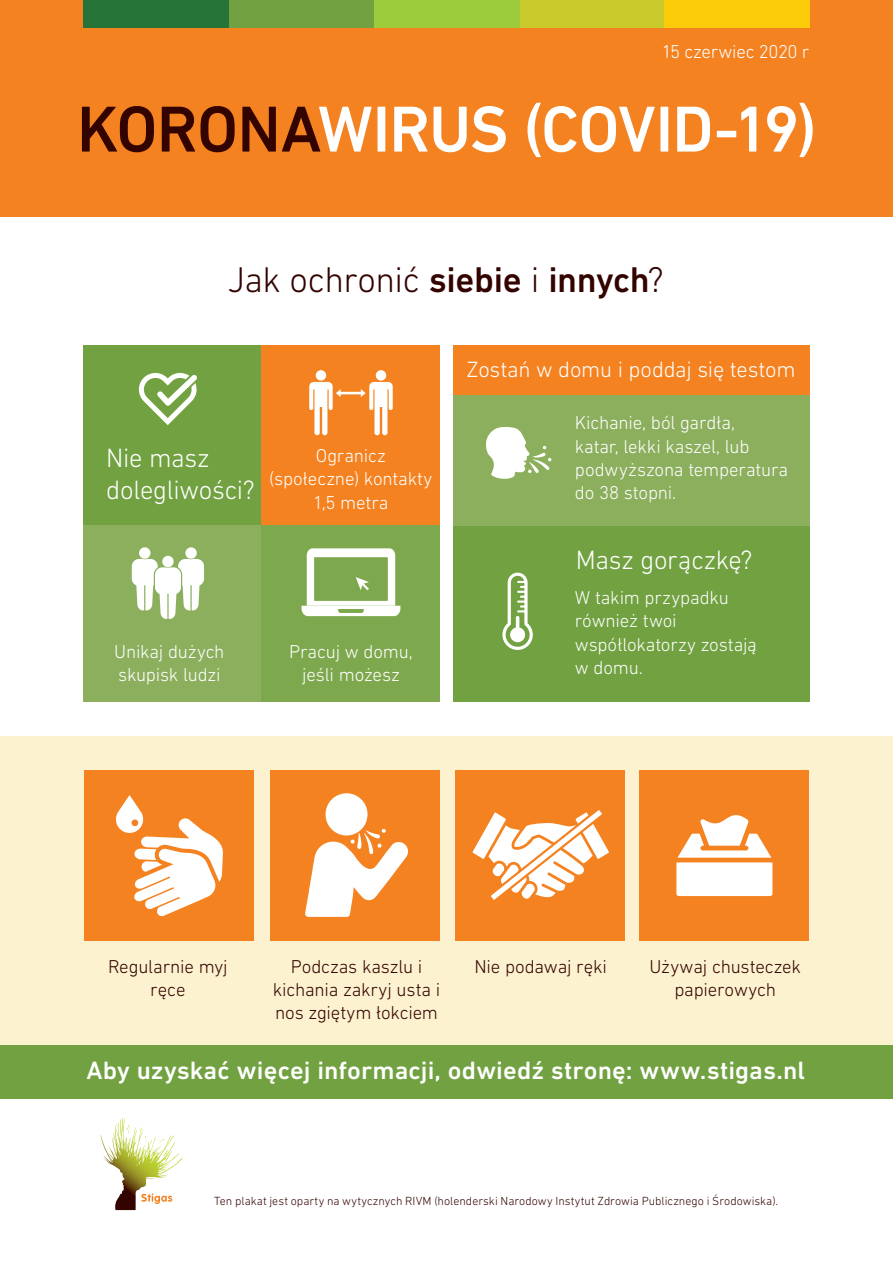
<style>
.page{position:relative;width:893px;height:1263px;background:#fff}
.page>*{position:absolute;margin:0;border:0;box-sizing:border-box;transform-origin:0 0}
.t1{font:500 66px "DIN Next LT Pro";letter-spacing:-.015em;color:#fff}
.t2{font:300 36.3px "DIN Next LT Pro";letter-spacing:-.02em;color:#330300}
.t3{font:300 27px/32.4px "DIN Next LT Pro";letter-spacing:-.01em;color:#fff}
.t4{font:500 25.5px "DIN Next LT Pro";letter-spacing:.005em;color:#fff}
.t5{font:300 22.5px "DIN Next LT Pro";letter-spacing:-.01em;color:#fff}
.t6{font:300 18.9px/23.1px "DIN Next LT Pro";letter-spacing:-.01em;color:#fff}
.t7{font:300 18.9px/23.1px "DIN Next LT Pro";letter-spacing:-.01em;color:#330300;text-align:center}
.t8{font:300 12px "DIN Next LT Pro";color:#330300}
.s1{color:#330300}
.s2{font-weight:500}
</style>
<div class="page">
<div style="left:0;top:0;width:893px;height:217px;background:#f58220"></div>
<svg style="left:100px;top:1118px;width:24px;height:61px"></svg>
<svg style="left:141px;top:1193px;width:31px;height:11px"></svg>
<div style="left:84px;top:345px;width:356px;height:357px;background:#71a141"></div>
<div style="left:84px;top:525px;width:178px;height:177px;background:#8caf5e"></div>
<div style="left:262px;top:525px;width:178px;height:177px;background:#7ea84d"></div>
<div style="left:0;top:736px;width:893px;height:309px;background:#fdf2cf"></div>
<div style="left:519px;top:0;width:145px;height:28px;background:#c9cb2d"></div>
<div style="left:664px;top:0;width:145px;height:28px;background:#fccc0a"></div>
<div style="left:374px;top:0;width:145px;height:28px;background:#9ccb3b"></div>
<div style="left:229px;top:0;width:145px;height:28px;background:#71a141"></div>
<div style="left:84px;top:0;width:145px;height:28px;background:#277439"></div>
<div style="left:0;top:1045px;width:893px;height:54px;background:#71a141"></div>
<div style="left:84px;top:770px;width:170px;height:170px;background:#f58220"></div>
<div style="left:639px;top:770px;width:170px;height:170px;background:#f58220"></div>
<div style="left:270px;top:770px;width:170px;height:170px;background:#f58220"></div>
<div style="left:455px;top:770px;width:170px;height:170px;background:#f58220"></div>
<svg style="left:132px;top:547px;width:72px;height:72px"></svg>
<svg style="left:301px;top:548px;width:99px;height:68px"></svg>
<svg style="left:116px;top:795px;width:107px;height:121px"></svg>
<svg style="left:305px;top:793px;width:103px;height:124px"></svg>
<svg style="left:676px;top:815px;width:96px;height:81px"></svg>
<svg style="left:473px;top:810px;width:136px;height:90px"></svg>
<div style="left:262px;top:345px;width:178px;height:180px;background:#f58220"></div>
<svg style="left:139px;top:373px;width:58px;height:52px"></svg>
<div style="left:316px;top:370px;width:10px;height:11px;background:#fff;border-radius:50%"></div>
<div style="left:376px;top:370px;width:10px;height:11px;background:#fff;border-radius:50%"></div>
<svg style="left:309px;top:382px;width:84px;height:53px"></svg>
<div style="left:453px;top:394px;width:356px;height:308px;background:#71a141"></div>
<div style="left:453px;top:370px;width:356px;height:155px;background:#8caf5e"></div>
<svg style="left:486px;top:427px;width:65px;height:52px"></svg>
<svg style="left:502px;top:573px;width:31px;height:77px"></svg>
<div style="left:453px;top:345px;width:356px;height:49px;background:#f58220"></div>
<p class="t6" style="left:662px;top:39px;width:149px">15 czerwiec 2020 r</p>
<h1 class="t1" style="left:77px;top:91px;width:741px"><span class="s1">KORONA</span>WIRUS (COVID-19)</h1>
<h2 class="t2" style="left:228px;top:258px;width:437px">Jak ochronić <span class="s2">siebie</span> i <span class="s2">innych</span>?</h2>
<h3 class="t3" style="left:106px;top:441px;width:150px">Nie masz dolegliwości?</h3>
<p class="t6" style="left:269px;top:444px;width:165px;text-align:center">Ogranicz (społeczne) kontakty<br>1,5 metra</p>
<p class="t6" style="left:114px;top:639px;width:112px">Unikaj dużych skupisk ludzi</p>
<p class="t6" style="left:289px;top:640px;width:125px;text-align:center">Pracuj w domu, jeśli możesz</p>
<p class="t5" style="left:466px;top:356px;width:331px">Zostań w domu i poddaj się testom</p>
<p class="t6" style="left:575px;top:411px;width:215px">Kichanie, ból gardła,<br>katar, lekki kaszel, lub podwyższona temperatura do 38 stopni.</p>
<h3 class="t3" style="left:576px;top:543px;width:178px">Masz gorączkę?</h3>
<p class="t6" style="left:575px;top:586px;width:184px">W takim przypadku również twoi współlokatorzy zostają w domu.</p>
<p class="t7" style="left:108px;top:954px;width:121px">Regularnie myj ręce</p>
<p class="t7" style="left:273px;top:954px;width:169px">Podczas kaszlu i kichania zakryj usta i nos zgiętym łokciem</p>
<p class="t7" style="left:474px;top:954px;width:134px">Nie podawaj ręki</p>
<p class="t7" style="left:649px;top:954px;width:153px">Używaj chusteczek papierowych</p>
<h3 class="t4" style="left:86px;top:1056px;width:720px">Aby uzyskać więcej informacji, odwiedź stronę: www.stigas.nl</h3>
<p class="t8" style="left:214px;top:1194px;width:565px">Ten plakat jest oparty na wytycznych RIVM (holenderski Narodowy Instytut Zdrowia Publicznego i Środowiska).</p>
</div>
